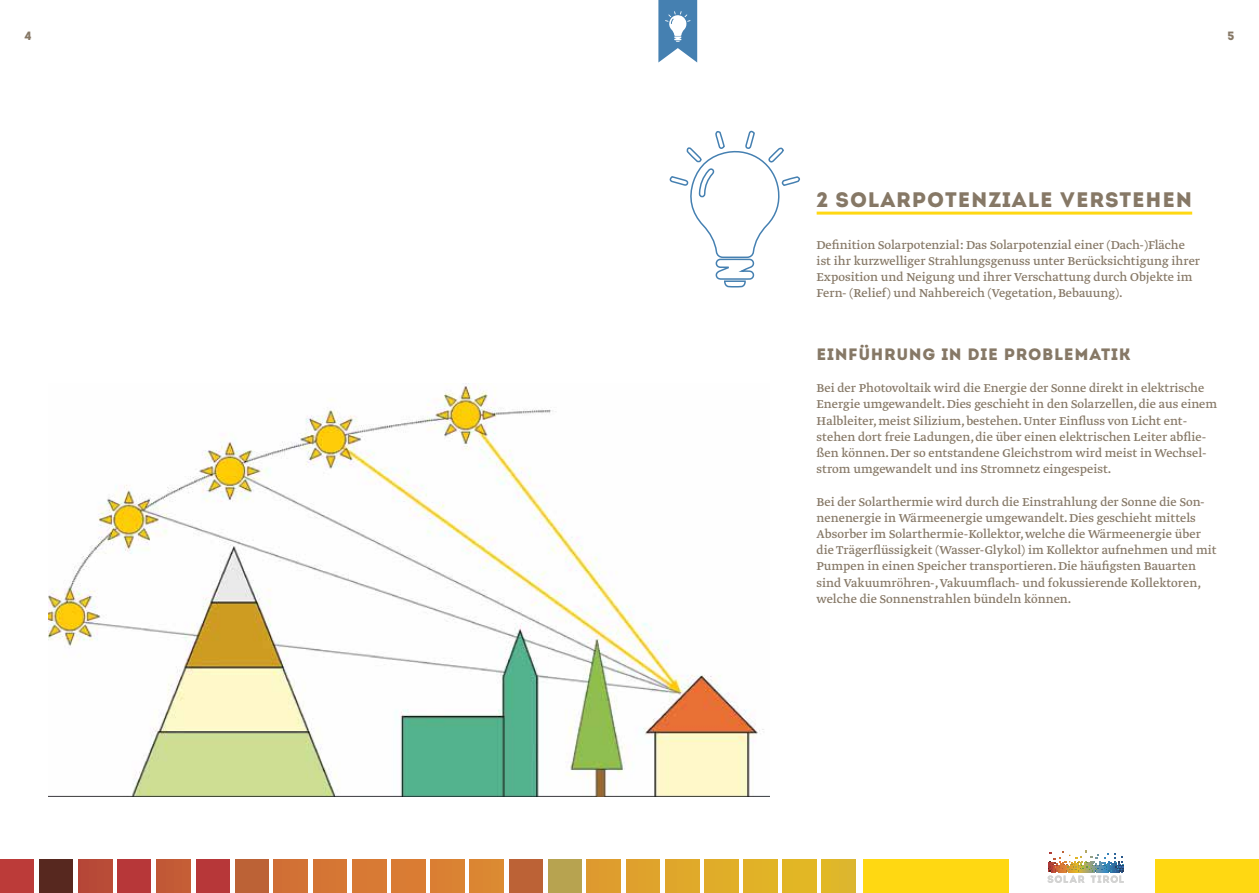
<style>
.page{position:relative;width:1259px;height:893px;background:#fff}
.page>*{position:absolute;margin:0;border:0;box-sizing:border-box;transform-origin:0 0}
.t1{font:21px "Intro";letter-spacing:.04em;color:#867866}
.t2{font:16.5px "Intro";letter-spacing:.04em;color:#867866}
.t3{font:13.5px/16.2px "Greta Text";color:#867866}
.t4{font:12px "Intro";color:#867866}
</style>
<div class="page">
<div style="left:1155px;top:859px;width:104px;height:34px;background:#ffd812"></div>
<svg style="left:1047px;top:851px;width:76px;height:32px"></svg>
<div style="left:863px;top:859px;width:146px;height:34px;background:#ffd812"></div>
<div style="left:0;top:859px;width:34px;height:34px;background:#bc3b39"></div>
<div style="left:39px;top:859px;width:34px;height:34px;background:#57281f"></div>
<div style="left:78px;top:859px;width:34px;height:34px;background:#b74937"></div>
<div style="left:117px;top:859px;width:34px;height:34px;background:#b73739"></div>
<div style="left:156px;top:859px;width:34px;height:34px;background:#c25a36"></div>
<div style="left:196px;top:859px;width:33px;height:34px;background:#b73739"></div>
<div style="left:235px;top:859px;width:34px;height:34px;background:#bc6236"></div>
<div style="left:274px;top:859px;width:34px;height:34px;background:#d27135"></div>
<div style="left:313px;top:859px;width:34px;height:34px;background:#d57634"></div>
<div style="left:352px;top:859px;width:34px;height:34px;background:#d87a34"></div>
<div style="left:391px;top:859px;width:34px;height:34px;background:#da7c33"></div>
<div style="left:430px;top:859px;width:34px;height:34px;background:#da8133"></div>
<div style="left:469px;top:859px;width:34px;height:34px;background:#db8832"></div>
<div style="left:509px;top:859px;width:33px;height:34px;background:#bc6236"></div>
<div style="left:548px;top:859px;width:34px;height:34px;background:#b7a350"></div>
<div style="left:587px;top:859px;width:34px;height:34px;background:#de9c2e"></div>
<div style="left:626px;top:859px;width:34px;height:34px;background:#dfa22c"></div>
<div style="left:665px;top:859px;width:34px;height:34px;background:#e0a82b"></div>
<div style="left:704px;top:859px;width:34px;height:34px;background:#e0ad29"></div>
<div style="left:743px;top:859px;width:34px;height:34px;background:#e1b227"></div>
<div style="left:782px;top:859px;width:34px;height:34px;background:#e2b625"></div>
<div style="left:822px;top:859px;width:33px;height:34px;background:#dfb72a"></div>
<hr style="left:816px;top:212px;width:376px;height:3px;background:#ffd812">
<img style="left:48px;top:384px;width:722px;height:413px">
<svg style="left:658px;top:0;width:39px;height:63px"></svg>
<svg style="left:669px;top:130px;width:131px;height:158px"></svg>
<p class="t4" style="left:25px;top:28px;width:8px">4</p>
<p class="t4" style="left:1227px;top:28px;width:8px">5</p>
<h1 class="t1" style="left:816px;top:187px;width:377px">2 SOLARPOTENZIALE VERSTEHEN</h1>
<p class="t3" style="left:816px;top:237px;width:385px">Definition Solarpotenzial: Das Solarpotenzial einer (Dach-)Fläche ist ihr kurzwelliger Strahlungsgenuss unter Berücksichtigung ihrer Exposition und Neigung und ihrer Verschattung durch Objekte im Fern- (Relief) und Nahbereich (Vegetation, Bebauung).</p>
<p class="t2" style="left:816px;top:344px;width:315px">EINFÜHRUNG IN DIE PROBLEMATIK</p>
<p class="t3" style="left:816px;top:381px;width:402px">Bei der Photovoltaik wird die Energie der Sonne direkt in elektrische Energie umgewandelt. Dies geschieht in den Solarzellen, die aus einem Halbleiter, meist Silizium, bestehen. Unter Einfluss von Licht ent&shy;stehen dort freie Ladungen, die über einen elektrischen Leiter abflie&shy;ßen können. Der so entstandene Gleichstrom wird meist in Wechsel&shy;strom umgewandelt und ins Stromnetz eingespeist.</p>
<p class="t3" style="left:816px;top:494px;width:401px">Bei der Solarthermie wird durch die Einstrahlung der Sonne die Son&shy;nenenergie in Wärmeenergie umgewandelt. Dies geschieht mittels Absorber im Solarthermie-Kollektor, welche die Wärmeenergie über die Trägerflüssigkeit (Wasser-Glykol) im Kollektor aufnehmen und mit Pumpen in einen Speicher transportieren. Die häufigsten Bauarten sind Vakuumröhren-, Vakuumflach- und fokussierende Kollektoren, welche die Sonnenstrahlen bündeln können.</p>
</div>
